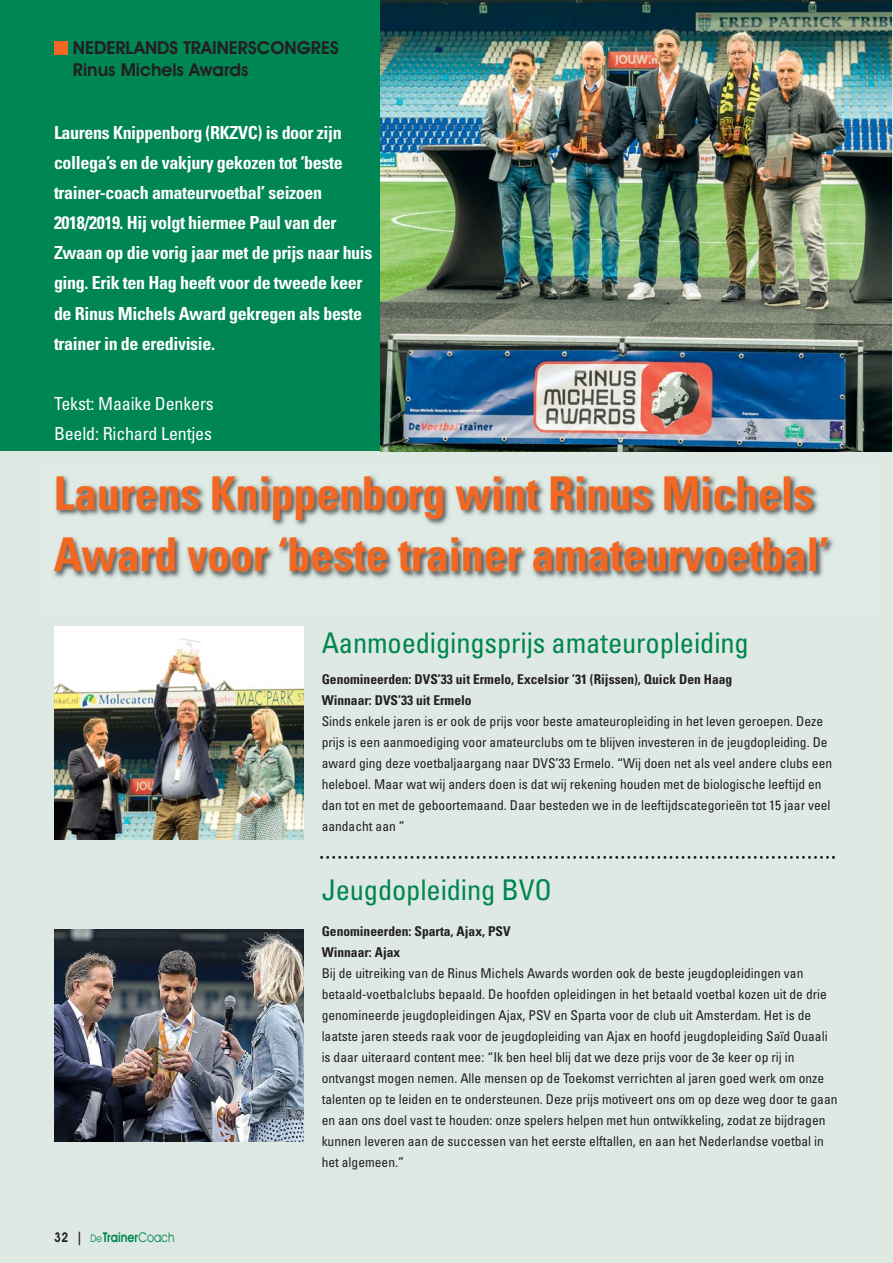
<style>
.page{position:relative;width:893px;height:1263px;background:#dee9e3}
.page>*{position:absolute;margin:0;border:0;box-sizing:border-box;transform-origin:0 0}
.t1{font:700 condensed 46.5px/61.5px "Univers";letter-spacing:-.01em;color:#f26722}
.t2{font:condensed 28.5px "Univers";letter-spacing:-.005em;color:#008554}
.t3{font:700 condensed 18px/30px "Univers";letter-spacing:-.02em;color:#fff}
.t4{font:600 18px/21.6px "Avant Garde IT Cby BT";color:#231f20}
.t5{font:condensed 18px/30px "Univers";letter-spacing:-.01em;color:#fff}
.t6{font:condensed 13.5px/21px "Univers";color:#231f20}
.t7{font:700 condensed 13.5px/21px "Univers";color:#231f20}
.t8{font:600 13.5px "Avant Garde IT Cby BT";color:#008554;scale:.85 1}
.s1{color:#231f20}
.s2{font-weight:400;font-size:10.5px}
.s3{font-weight:400}
</style>
<div class="page">
<div style="left:0;top:0;width:395px;height:451px;background:#008554"></div>
<img style="left:380px;top:0;width:512px;height:451px">
<div style="left:54px;top:42px;width:13px;height:13px;background:#f26722"></div>
<img style="left:54px;top:476px;width:779px;height:103px">
<img style="left:54px;top:929px;width:250px;height:213px">
<svg style="left:320px;top:856px;width:515px;height:3px"></svg>
<img style="left:54px;top:627px;width:250px;height:212px">
<h3 class="t4" style="left:73px;top:39px;width:267px">NEDERLANDS TRAINERSCONGRES<br>Rinus Michels Awards</h3>
<p class="t3" style="left:54px;top:120px;width:320px">Laurens Knippenborg (RKZVC) is door zijn collega’s en de vakjury gekozen tot ‘beste trainer-coach amateurvoetbal’ seizoen 2018/2019. Hij volgt hiermee Paul van der Zwaan op die vorig jaar met de prijs naar huis ging. Erik ten Hag heeft voor de tweede keer de Rinus Michels Award gekregen als beste trainer in de eredivisie.</p>
<h3 class="t5" style="left:54px;top:390px;width:161px">Tekst: Maaike Denkers<br>Beeld: Richard Lentjes</h3>
<h1 class="t1" style="left:54px;top:467px;width:777px">Laurens Knippenborg wint Rinus Michels<br>Award voor ‘beste trainer amateurvoetbal’</h1>
<h2 class="t2" style="left:322px;top:632px;width:429px">Aanmoedigingsprijs amateuropleiding</h2>
<p class="t7" style="left:322px;top:670px;width:412px">Genomineerden: DVS’33 uit Ermelo, Excelsior ’31 (Rijssen), Quick Den Haag<br>Winnaar: DVS’33 uit Ermelo</p>
<p class="t6" style="left:322px;top:712px;width:512px">Sinds enkele jaren is er ook de prijs voor beste amateuropleiding in het leven geroepen. Deze prijs is een aanmoediging voor amateurclubs om te blijven investeren in de jeugdopleiding. De award ging deze voetbaljaargang naar DVS’33 Ermelo. “Wij doen net als veel andere clubs een heleboel. Maar wat wij anders doen is dat wij rekening houden met de biologische leeftijd en dan tot en met de geboortemaand. Daar besteden we in de leeftijdscategorieën tot 15 jaar veel aandacht aan ”</p>
<p class="t8" style="left:54px;top:1232px;width:143px"><span class="s1">32 |</span> <span class="s2">De</span>Trainer<span class="s3">Coach</span></p>
<h2 class="t2" style="left:322px;top:879px;width:232px">Jeugdopleiding BVO</h2>
<p class="t7" style="left:322px;top:922px;width:190px">Genomineerden: Sparta, Ajax, PSV<br>Winnaar: Ajax</p>
<p class="t6" style="left:322px;top:964px;width:517px">Bij de uitreiking van de Rinus Michels Awards worden ook de beste jeugdopleidingen van betaald-voetbalclubs bepaald. De hoofden opleidingen in het betaald voetbal kozen uit de drie genomineerde jeugdopleidingen Ajax, PSV en Sparta voor de club uit Amsterdam. Het is de laatste jaren steeds raak voor de jeugdopleiding van Ajax en hoofd jeugdopleiding Saïd Ouaali is daar uiteraard content mee: “Ik ben heel blij dat we deze prijs voor de 3e keer op rij in ontvangst mogen nemen. Alle mensen op de Toekomst verrichten al jaren goed werk om onze talenten op te leiden en te ondersteunen. Deze prijs motiveert ons om op deze weg door te gaan en aan ons doel vast te houden: onze spelers helpen met hun ontwikkeling, zodat ze bijdragen kunnen leveren aan de successen van het eerste elftallen, en aan het Nederlandse voetbal in het algemeen.”</p>
</div>
